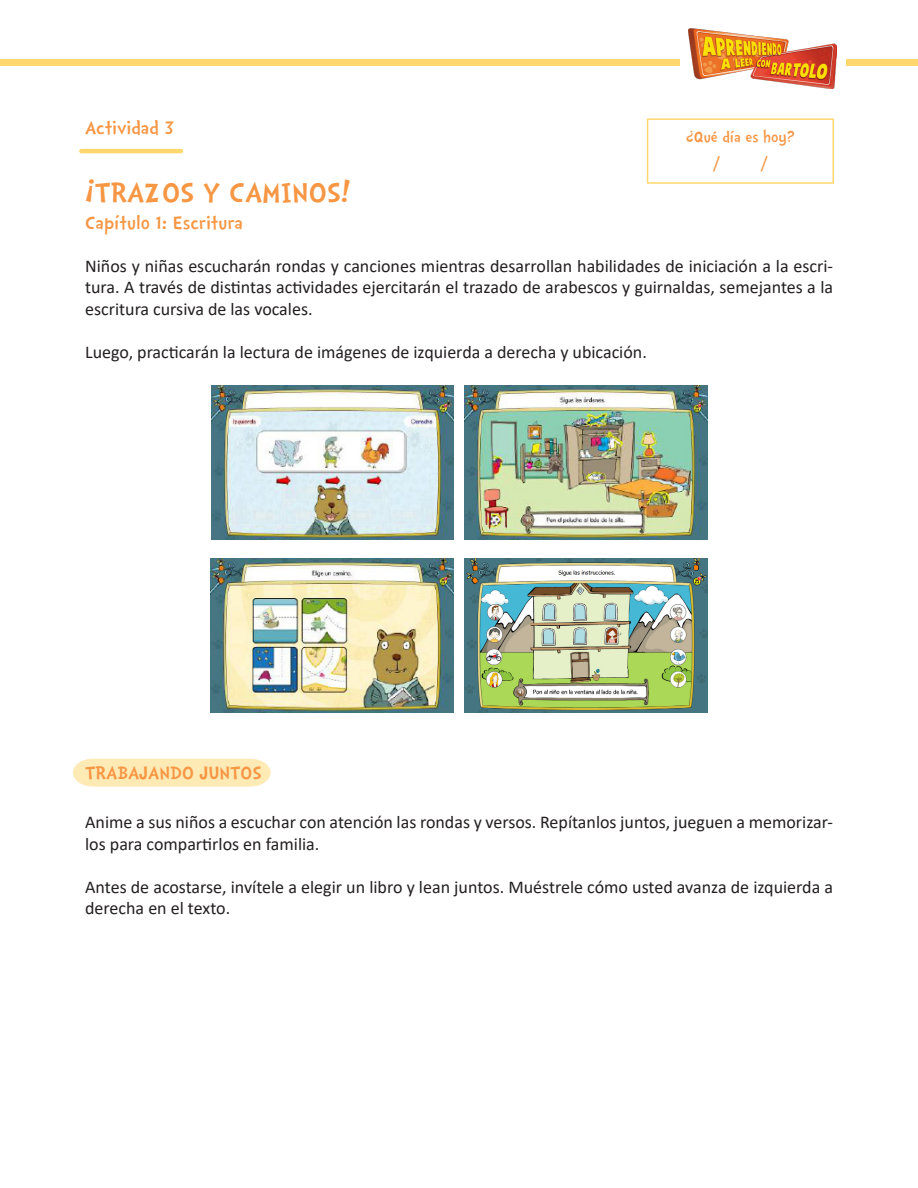
<style>
.page{position:relative;width:918px;height:1188px;background:#fff}
.page>*{position:absolute;margin:0;border:0;box-sizing:border-box;transform-origin:0 0}
.t1{font:300 34.5px "Doctor Soos";color:#f79643}
.t2{font:300 22.5px "Doctor Soos";color:#f79643}
.t3{font:18px/21.6px "Calibri";color:#231f20}
.t4{font:300 18px "Doctor Soos";color:#f79643}
.t5{font:18px "Calibri";color:#f79643}
</style>
<div class="page">
<div style="left:0;top:60px;width:680px;height:6px;background:#fed76e"></div>
<div style="left:847px;top:60px;width:71px;height:6px;background:#fed76e"></div>
<img style="left:689px;top:28px;width:147px;height:61px">
<svg style="left:73px;top:759px;width:198px;height:28px;background:#fdebb9"></svg>
<div style="left:647px;top:118px;width:187px;height:66px;border:2px solid #fed76e"></div>
<hr style="left:81px;top:149px;width:100px;height:4px;background:#fed76e">
<img style="left:211px;top:558px;width:242px;height:155px">
<img style="left:211px;top:385px;width:243px;height:154px">
<img style="left:465px;top:385px;width:242px;height:154px">
<img style="left:465px;top:558px;width:242px;height:155px">
<p class="t2" style="left:85px;top:116px;width:91px">Actividad 3</p>
<p class="t1" style="left:85px;top:175px;width:267px">¡TRAZOS Y CAMINOS!</p>
<p class="t2" style="left:85px;top:212px;width:159px">Capítulo 1: Escritura</p>
<p class="t4" style="left:686px;top:128px;width:111px">¿Qué día es hoy?</p>
<p class="t5" style="left:713px;top:151px;width:8px">/</p>
<p class="t5" style="left:761px;top:151px;width:8px">/</p>
<p class="t3" style="left:85px;top:255px;width:749px;text-align:justify">Niños y niñas escucharán rondas y canciones mientras desarrollan habilidades de iniciación a la escri&shy;tura. A través de distintas actividades ejercitarán el trazado de arabescos y guirnaldas, semejantes a la escritura cursiva de las vocales.</p>
<p class="t3" style="left:85px;top:341px;width:563px">Luego, practicarán la lectura de imágenes de izquierda a derecha y ubicación.</p>
<p class="t2" style="left:85px;top:762px;width:178px">TRABAJANDO JUNTOS</p>
<p class="t3" style="left:85px;top:811px;width:749px">Anime a sus niños a escuchar con atención las rondas y versos. Repítanlos juntos, jueguen a memorizar&shy;los para compartirlos en familia.</p>
<p class="t3" style="left:85px;top:876px;width:749px">Antes de acostarse, invítele a elegir un libro y lean juntos. Muéstrele cómo usted avanza de izquierda a derecha en el texto.</p>
</div>
